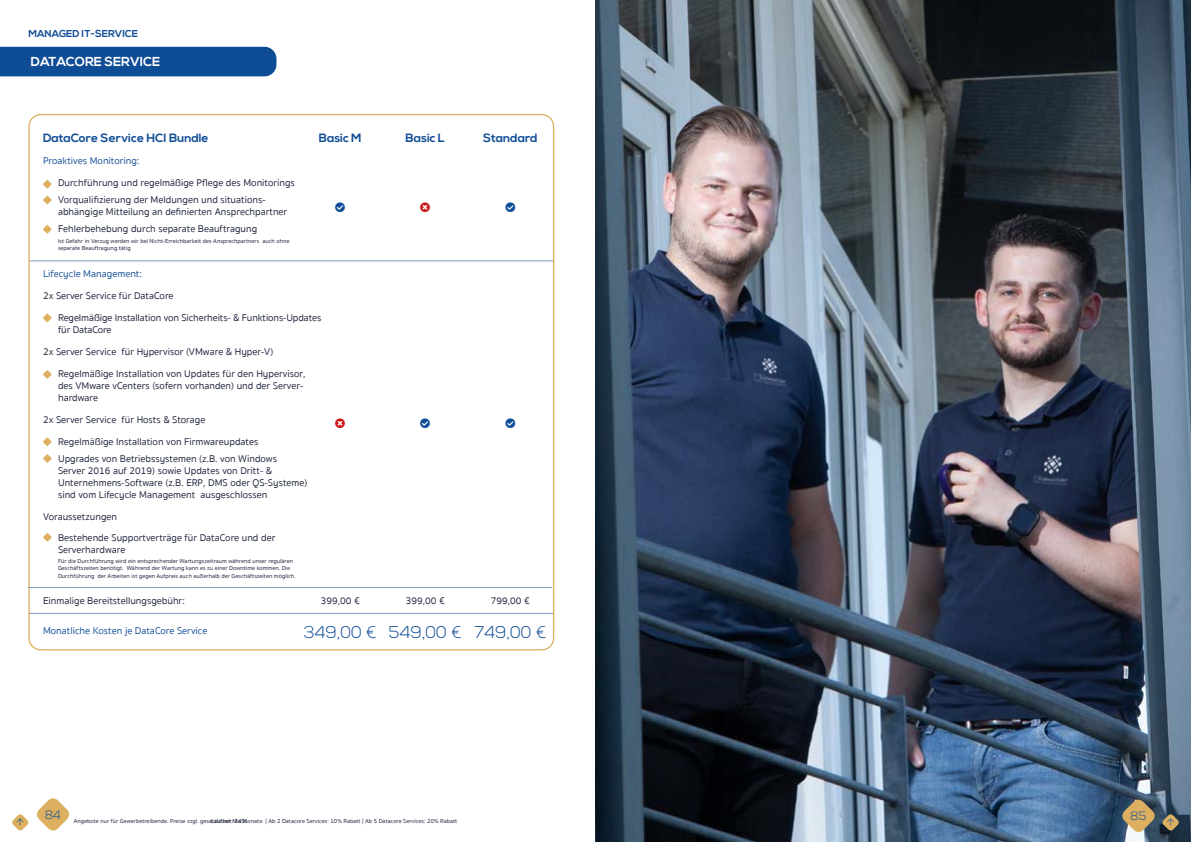
<style>
.page{position:relative;width:1191px;height:842px;background:#fff}
.page>*{position:absolute;margin:0;border:0;box-sizing:border-box;transform-origin:0 0}
.t1{font:300 17px "Nexa";color:#0f4c96}
.t2{font:700 13px "Nexa";color:#fff}
.t3{font:700 12px "Nexa";color:#0f4c96}
.t4{font:300 12px "Nexa";color:#0f4c96}
.t5{font:10px/12px "Sukhumvit Set Text";color:#181e37}
.t6{font:10px "Sukhumvit Set Text";color:#0f4c96}
.t7{font:700 10px "Nexa";color:#0f4c96}
.t8{font:6px/7.2px "Sukhumvit Set Text";color:#181e37}
</style>
<div class="page">
<div style="left:0;top:47px;width:276px;height:29px;background:#0f4c96"></div>
<svg style="left:43px;top:533px;width:9px;height:9px"></svg>
<hr style="left:30px;top:260px;width:523px;height:1px;background:#7d9cc5">
<svg style="left:43px;top:180px;width:9px;height:9px"></svg>
<svg style="left:43px;top:195px;width:9px;height:10px"></svg>
<svg style="left:43px;top:225px;width:9px;height:9px"></svg>
<svg style="left:43px;top:313px;width:9px;height:9px"></svg>
<svg style="left:43px;top:370px;width:9px;height:9px"></svg>
<svg style="left:43px;top:437px;width:9px;height:9px"></svg>
<hr style="left:28px;top:587px;width:524px;height:1px;background:#7d9cc5">
<svg style="left:43px;top:454px;width:9px;height:9px"></svg>
<hr style="left:29px;top:613px;width:524px;height:1px;background:#7d9cc5">
<img style="left:595px;top:0;width:596px;height:842px">
<svg style="left:12px;top:798px;width:58px;height:33px"></svg>
<svg style="left:1119px;top:797px;width:61px;height:38px"></svg>
<p class="t7" style="left:28px;top:28px;width:111px">MANAGED IT-SERVICE</p>
<h2 class="t2" style="left:31px;top:54px;width:131px">DATACORE SERVICE</h2>
<p class="t3" style="left:43px;top:131px;width:167px">DataCore Service HCI Bundle</p>
<p class="t6" style="left:43px;top:154px;width:98px">Proaktives Monitoring:</p>
<p class="t5" style="left:58px;top:175px;width:238px;line-height:17px">Durchführung und regelmäßige Pflege des Monitorings<br>Vorqualifizierung der Meldungen und situations-</p>
<p class="t5" style="left:58px;top:204px;width:231px;line-height:17px">abhängige Mitteilung an definierten Ansprechpartner<br>Fehlerbehebung durch separate Beauftragung</p>
<p class="t8" style="left:58px;top:239px;width:233px;line-height:6.2px">Ist Gefahr in Verzug werden wir bei Nicht-Erreichbarkeit des Ansprechpartners auch ohne separate Beauftragung tätig</p>
<p class="t6" style="left:43px;top:266px;width:100px">Lifecycle Management:</p>
<p class="t5" style="left:43px;top:290px;width:132px">2x Server Service für DataCore</p>
<p class="t5" style="left:58px;top:312px;width:265px">Regelmäßige Installation von Sicherheits- &amp; Funktions-Updates für DataCore</p>
<p class="t5" style="left:43px;top:346px;width:232px">2x Server Service für Hypervisor (VMware &amp; Hyper-V)</p>
<p class="t5" style="left:58px;top:368px;width:249px">Regelmäßige Installation von Updates für den Hypervisor, des VMware vCenters (sofern vorhanden) und der Server&shy;hardware</p>
<p class="t5" style="left:43px;top:414px;width:164px">2x Server Service für Hosts &amp; Storage</p>
<p class="t5" style="left:58px;top:433px;width:220px;line-height:17px">Regelmäßige Installation von Firmwareupdates<br>Upgrades von Betriebssystemen (z.B. von Windows</p>
<p class="t5" style="left:58px;top:465px;width:251px">Server 2016 auf 2019) sowie Updates von Dritt- &amp;<br>Unternehmens-Software (z.B. ERP, DMS oder QS-Systeme) sind vom Lifecycle Management ausgeschlossen</p>
<p class="t5" style="left:58px;top:506px;width:219px;line-height:21px;text-indent:-15px">Voraussetzungen<br>Bestehende Supportverträge für DataCore und der</p>
<p class="t5" style="left:58px;top:544px;width:69px">Serverhardware</p>
<p class="t8" style="left:58px;top:558px;width:239px">Für die Durchführung wird ein entsprechender Wartungszeitraum während unser regulären<br>Geschäftszeiten benötigt. Während der Wartung kann es zu einer Downtime kommen. Die<br>Durchführung der Arbeiten ist gegen Aufpreis auch außerhalb der Geschäftszeiten möglich.</p>
<p class="t5" style="left:43px;top:595px;width:143px">Einmalige Bereitstellungsgebühr:</p>
<p class="t6" style="left:43px;top:623px;width:166px">Monatliche Kosten je DataCore Service</p>
<p class="t3" style="left:319px;top:131px;width:44px">Basic M</p>
<p class="t5" style="left:321px;top:594px;width:40px">399,00 €</p>
<h1 class="t1" style="left:304px;top:622px;width:74px">349,00 €</h1>
<p class="t3" style="left:405px;top:131px;width:41px">Basic L</p>
<p class="t5" style="left:406px;top:594px;width:40px">399,00 €</p>
<h1 class="t1" style="left:389px;top:622px;width:74px">549,00 €</h1>
<p class="t3" style="left:483px;top:131px;width:56px">Standard</p>
<p class="t5" style="left:491px;top:594px;width:40px">799,00 €</p>
<h1 class="t1" style="left:474px;top:622px;width:73px">749,00 €</h1>
<p class="t4" style="left:45px;top:808px;width:17px">84</p>
<p class="t4" style="left:1130px;top:809px;width:17px">85</p>
<p class="t8" style="left:211px;top:818px;width:248px">Laufzeit: 24 Monate | Ab 2 Datacore Services: 10% Rabatt | Ab 5 Datacore Services: 20% Rabatt</p>
<p class="t8" style="left:74px;top:818px;width:176px">Angebote nur für Gewerbetreibende. Preise zzgl. gesetzlicher MwSt.</p>
</div>
